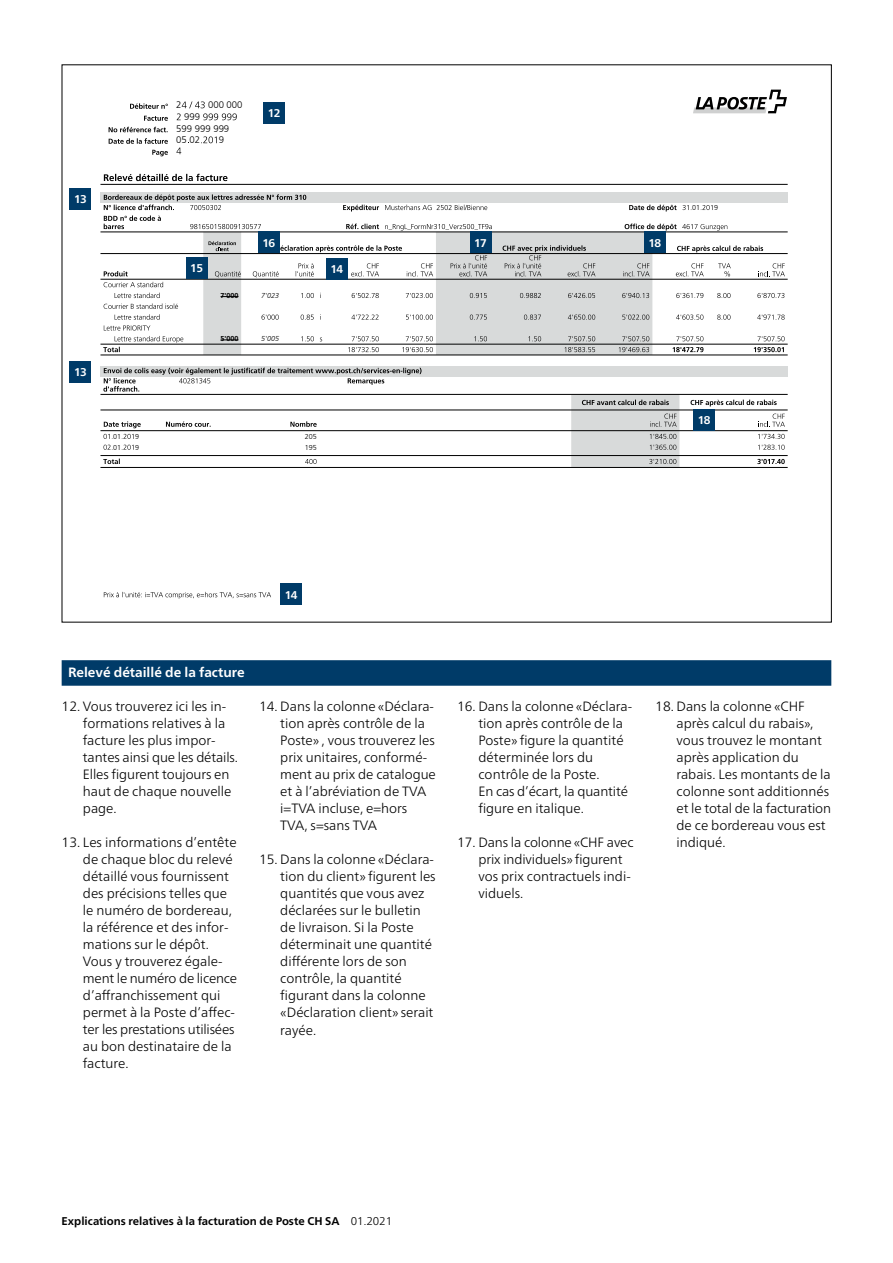
<style>
.page{position:relative;width:893px;height:1263px;background:#fff}
.page>*{position:absolute;margin:0;border:0;box-sizing:border-box;transform-origin:0 0}
.t1{font:300 13.5px/17px "Frutiger Neue LT Pro";color:#000}
.t2{font:700 13.5px "Frutiger Neue LT Pro";color:#fff}
.t3{font:700 11.25px "Frutiger Neue LT Pro";color:#000}
.t4{font:700 11.25px "Frutiger Neue LT Pro";letter-spacing:-.06em;color:#fff}
.t5{font:300 9.6px/11.6px "Frutiger";color:#000}
.t6{font:300 7.2px "Frutiger";color:#000}
.t7{font:700 7.2px "Frutiger";color:#000}
.t8{font:italic 300 7.2px "Frutiger";color:#000}
.s1{font-weight:300}
</style>
<div class="page">
<div style="left:62px;top:660px;width:769px;height:26px;background:#003b68"></div>
<svg style="left:130px;top:103px;width:38px;height:6px"></svg>
<svg style="left:144px;top:116px;width:24px;height:5px"></svg>
<svg style="left:177px;top:101px;width:60px;height:19px"></svg>
<svg style="left:109px;top:127px;width:59px;height:5px"></svg>
<svg style="left:109px;top:138px;width:59px;height:6px"></svg>
<svg style="left:201px;top:136px;width:16px;height:7px"></svg>
<svg style="left:152px;top:150px;width:16px;height:6px"></svg>
<svg style="left:176px;top:148px;width:5px;height:6px"></svg>
<svg style="left:693px;top:90px;width:94px;height:23px"></svg>
<hr style="left:100px;top:184px;width:688px;height:1px;background:#000">
<div style="left:100px;top:192px;width:688px;height:11px;background:#d8dada"></div>
<hr style="left:100px;top:232px;width:688px;height:1px;background:#000">
<hr style="left:100px;top:253px;width:688px;height:1px;background:#000">
<hr style="left:100px;top:279px;width:688px;height:1px;background:#000">
<hr style="left:100px;top:344px;width:688px;height:1px;background:#000">
<hr style="left:100px;top:355px;width:688px;height:1px;background:#000">
<div style="left:100px;top:366px;width:688px;height:11px;background:#d8dada"></div>
<hr style="left:100px;top:394px;width:688px;height:1px;background:#000">
<hr style="left:100px;top:410px;width:688px;height:1px;background:#000">
<hr style="left:100px;top:430px;width:688px;height:1px;background:#000">
<hr style="left:100px;top:455px;width:688px;height:1px;background:#000">
<hr style="left:100px;top:467px;width:688px;height:1px;background:#000">
<svg style="left:104px;top:174px;width:124px;height:7px"></svg>
<svg style="left:103px;top:368px;width:318px;height:24px"></svg>
<svg style="left:690px;top:400px;width:87px;height:6px"></svg>
<svg style="left:104px;top:421px;width:107px;height:7px"></svg>
<svg style="left:290px;top:421px;width:27px;height:6px"></svg>
<svg style="left:758px;top:414px;width:27px;height:13px"></svg>
<svg style="left:104px;top:434px;width:8px;height:5px"></svg>
<svg style="left:122px;top:434px;width:12px;height:5px"></svg>
<svg style="left:758px;top:434px;width:27px;height:5px"></svg>
<svg style="left:104px;top:445px;width:8px;height:5px"></svg>
<svg style="left:122px;top:445px;width:12px;height:5px"></svg>
<svg style="left:758px;top:445px;width:27px;height:5px"></svg>
<svg style="left:103px;top:459px;width:17px;height:5px"></svg>
<svg style="left:305px;top:459px;width:12px;height:5px"></svg>
<svg style="left:571px;top:394px;width:108px;height:73px;background:#c4c5c5"></svg>
<svg style="left:757px;top:459px;width:28px;height:5px"></svg>
<svg style="left:104px;top:592px;width:167px;height:7px"></svg>
<svg style="left:103px;top:194px;width:682px;height:161px"></svg>
<div style="left:264px;top:102px;width:21px;height:21px;background:#003b68"></div>
<div style="left:70px;top:188px;width:21px;height:21px;background:#003b68"></div>
<div style="left:186px;top:257px;width:21px;height:22px;background:#003b68"></div>
<div style="left:258px;top:232px;width:22px;height:21px;background:#003b68"></div>
<div style="left:470px;top:232px;width:21px;height:21px;background:#003b68"></div>
<div style="left:644px;top:232px;width:21px;height:21px;background:#003b68"></div>
<div style="left:693px;top:409px;width:22px;height:22px;background:#003b68"></div>
<div style="left:326px;top:258px;width:22px;height:22px;background:#003b68"></div>
<div style="left:70px;top:361px;width:21px;height:22px;background:#003b68"></div>
<div style="left:281px;top:584px;width:21px;height:21px;background:#003b68"></div>
<p class="t4" style="left:74px;top:193px;width:14px">13</p>
<p class="t4" style="left:74px;top:366px;width:14px">13</p>
<p class="t5" style="left:176px;top:99px;width:7px">2</p>
<p class="t5" style="left:208px;top:99px;width:36px">000 000</p>
<p class="t5" style="left:176px;top:111px;width:55px;text-indent:8px">999<br>599 999 999<br>05 02</p>
<p class="t5" style="left:219px;top:134px;width:7px">9</p>
<p class="t4" style="left:268px;top:106px;width:14px">12</p>
<p class="t4" style="left:190px;top:262px;width:14px">15</p>
<p class="t4" style="left:263px;top:236px;width:14px">16</p>
<p class="t4" style="left:474px;top:236px;width:14px">17</p>
<p class="t4" style="left:648px;top:236px;width:14px">18</p>
<p class="t4" style="left:331px;top:263px;width:14px">14</p>
<p class="t7" style="left:221px;top:291px;width:19px">7'000</p>
<p class="t8" style="left:261px;top:291px;width:19px">7'023</p>
<p class="t7" style="left:221px;top:335px;width:19px">5'000</p>
<p class="t8" style="left:261px;top:334px;width:19px">5'005</p>
<p class="t6" style="left:113px;top:432px;width:9px">01</p>
<p class="t6" style="left:135px;top:432px;width:5px">9</p>
<p class="t6" style="left:305px;top:432px;width:13px">205</p>
<p class="t6" style="left:113px;top:443px;width:9px">01</p>
<p class="t6" style="left:135px;top:443px;width:5px">9</p>
<p class="t6" style="left:305px;top:443px;width:13px">195</p>
<p class="t6" style="left:692px;top:203px;width:9px">01</p>
<p class="t6" style="left:714px;top:203px;width:5px">9</p>
<p class="t4" style="left:698px;top:414px;width:14px">18</p>
<p class="t4" style="left:285px;top:588px;width:14px">14</p>
<h2 class="t2" style="left:68px;top:664px;width:178px">Relevé détaillé de la facture</h2>
<p class="t1" style="left:83px;top:698px;width:157px;text-indent:-21px">12. Vous trouverez ici les in&shy;formations relatives à la facture les plus impor&shy;tantes ainsi que les détails.<br>Elles figurent toujours en haut de chaque nouvelle page.</p>
<p class="t1" style="left:83px;top:834px;width:156px;text-indent:-21px">13. Les informations d’entête de chaque bloc du relevé détaillé vous fournissent des précisions telles que le numéro de bordereau, la référence et des infor&shy;mations sur le dépôt.<br>Vous y trouverez égale&shy;ment le numéro de licence d’affranchissement qui permet à la Poste d’affec&shy;ter les prestations utilisées au bon destinataire de la facture.</p>
<p class="t1" style="left:259px;top:698px;width:177px">14. Dans la colonne «Déclara-</p>
<p class="t1" style="left:280px;top:715px;width:157px">tion après contrôle de la<br>Poste» , vous trouverez les prix unitaires, conformé&shy;ment au prix de catalogue et à l’abréviation de TVA i=TVA incluse, e=hors<br>TVA, s=sans TVA</p>
<p class="t1" style="left:280px;top:851px;width:157px;text-indent:-21px">15. Dans la colonne «Déclara&shy;tion du client» figurent les quantités que vous avez déclarées sur le bulletin de livraison. Si la Poste déterminait une quantité différente lors de son contrôle, la quantité figurant dans la colonne «Déclaration client» serait rayée.</p>
<p class="t1" style="left:478px;top:698px;width:155px;text-indent:-21px">16. Dans la colonne «Déclara&shy;tion après contrôle de la<br>Poste» figure la quantité déterminée lors du contrôle de la Poste.<br>En cas d’écart, la quantité figure en italique.</p>
<p class="t1" style="left:478px;top:834px;width:157px;text-indent:-21px">17. Dans la colonne «CHF avec prix individuels» figurent vos prix contractuels indi&shy;viduels.</p>
<p class="t1" style="left:676px;top:698px;width:156px;text-indent:-21px">18. Dans la colonne «CHF après calcul du rabais», vous trouvez le montant après application du rabais. Les montants de la colonne sont additionnés et le total de la facturation de ce bordereau vous est indiqué.</p>
<p class="t3" style="left:62px;top:1214px;width:332px">Explications relatives à la facturation de Poste CH SA <span class="s1">01.2021</span></p>
</div>
